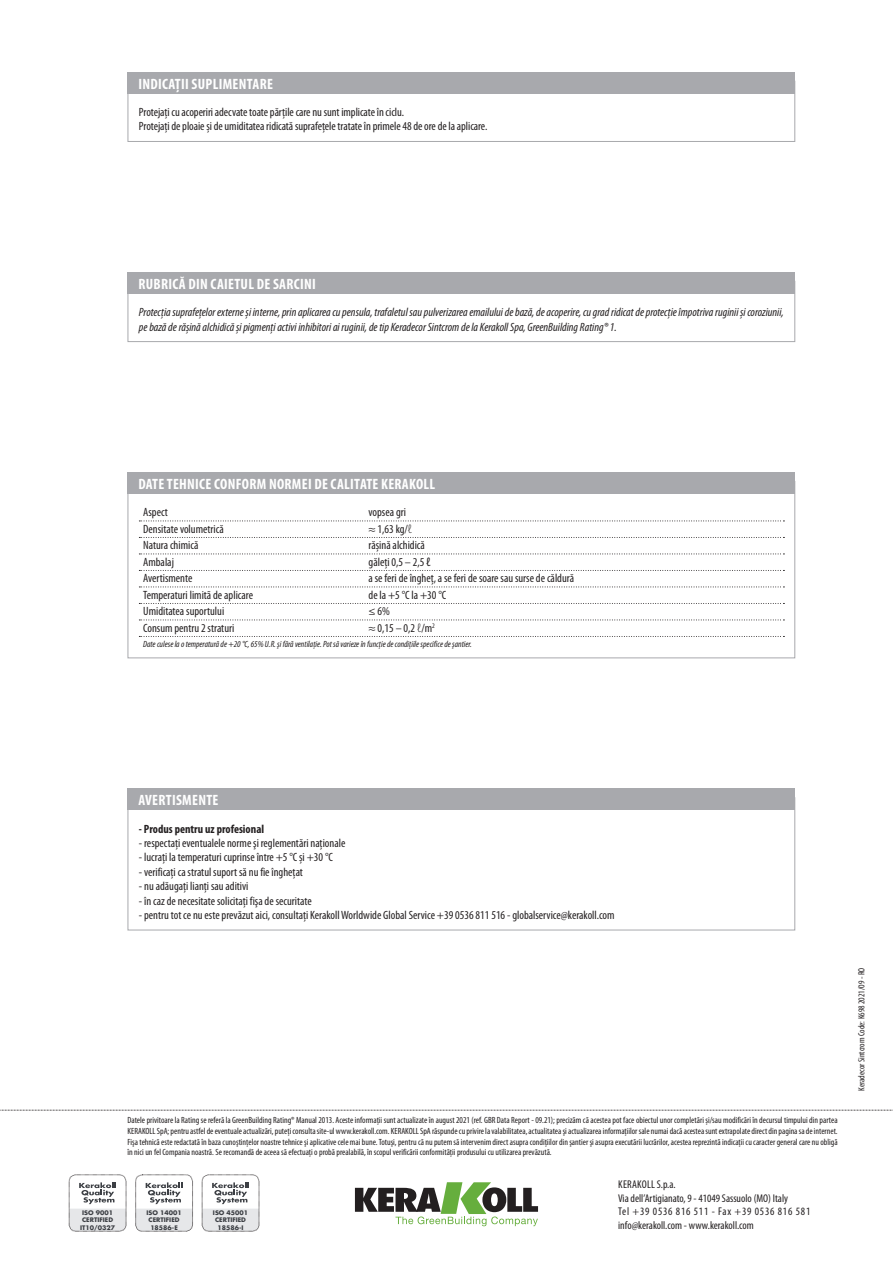
<style>
.page{position:relative;width:893px;height:1263px;background:#fff}
.page>*{position:absolute;margin:0;border:0;box-sizing:border-box;transform-origin:0 0}
.titolo_box{font:700 condensed 15px "Myriad Pro";letter-spacing:.02em;color:#fff}
.testo_box{font:condensed 12px "Myriad Pro";color:#231f20}
.testo_box_corsivo{font:italic condensed 12px/14.4px "Myriad Pro";color:#231f20}
.tabelle_-_testo{font:condensed 12px "Myriad Pro";color:#231f20}
.testo_box_bold{font:700 condensed 12px "Myriad Pro";color:#231f20}
.t1{font:condensed 11.25px/13.5px "Myriad Pro";color:#231f20}
.notag_eco_codice_sc{font:condensed 9px/10.8px "Myriad Pro";color:#231f20;text-align:justify}
.tabelle_-_note{font:italic condensed 9px "Myriad Pro";color:#231f20}
.t2{font:700 6.15px/7.4px "Futura Std";color:#3c3f44;text-align:center}
.s1{font-weight:300}
</style>
<div class="page">
<svg style="left:0;top:1110px;width:893px;height:1px"></svg>
<svg style="left:355px;top:1182px;width:183px;height:44px"></svg>
<div style="left:69px;top:1175px;width:57px;height:56px;border:1px dashed #231f20;border-radius:7px"></div>
<svg style="left:69px;top:1182px;width:57px;height:49px"></svg>
<div style="left:136px;top:1175px;width:57px;height:56px;border:1px dashed #231f20;border-radius:7px"></div>
<svg style="left:136px;top:1182px;width:57px;height:49px"></svg>
<div style="left:202px;top:1175px;width:57px;height:56px;border:1px dashed #231f20;border-radius:7px"></div>
<svg style="left:202px;top:1182px;width:57px;height:49px"></svg>
<div style="left:128px;top:281px;width:667px;height:61px;border:1px solid #a8a9ad"></div>
<div style="left:128px;top:272px;width:667px;height:22px;background:#a8a9ad"></div>
<svg style="left:139px;top:521px;width:645px;height:1px"></svg>
<svg style="left:139px;top:537px;width:645px;height:1px"></svg>
<svg style="left:139px;top:554px;width:645px;height:1px"></svg>
<svg style="left:139px;top:570px;width:645px;height:1px"></svg>
<svg style="left:139px;top:587px;width:645px;height:1px"></svg>
<svg style="left:139px;top:603px;width:645px;height:1px"></svg>
<svg style="left:139px;top:620px;width:645px;height:1px"></svg>
<svg style="left:139px;top:636px;width:645px;height:1px"></svg>
<div style="left:128px;top:472px;width:667px;height:22px;background:#a8a9ad"></div>
<div style="left:128px;top:81px;width:667px;height:61px;border:1px solid #a8a9ad"></div>
<div style="left:128px;top:72px;width:667px;height:22px;background:#a8a9ad"></div>
<div style="left:128px;top:797px;width:667px;height:133px;border:1px solid #a8a9ad"></div>
<div style="left:128px;top:789px;width:667px;height:21px;background:#a8a9ad"></div>
<p class="titolo_box" style="left:138px;top:75px;width:136px">INDICAŢII SUPLIMENTARE</p>
<p class="testo_box" style="left:139px;top:106px;width:267px">Protejați cu acoperiri adecvate toate părțile care nu sunt implicate în ciclu.</p>
<p class="testo_box" style="left:139px;top:120px;width:350px">Protejați de ploaie și de umiditatea ridicată suprafețele tratate în primele 48 de ore de la aplicare.</p>
<p class="titolo_box" style="left:138px;top:275px;width:179px">RUBRICĂ DIN CAIETUL DE SARCINI</p>
<p class="testo_box_corsivo" style="left:139px;top:305px;width:646px">Protecția suprafețelor externe și interne, prin aplicarea cu pensula, trafaletul sau pulverizarea emailului de bază, de acoperire, cu grad ridicat de protecție împotriva ruginii și coroziunii, pe bază de rășină alchidică și pigmenți activi inhibitori ai ruginii, de tip Keradecor Sintcrom de la Kerakoll Spa, GreenBuilding Rating® 1.</p>
<p class="titolo_box" style="left:138px;top:475px;width:298px">DATE TEHNICE CONFORM NORMEI DE CALITATE KERAKOLL</p>
<p class="tabelle_-_testo" style="left:143px;top:506px;width:26px">Aspect</p>
<p class="tabelle_-_testo" style="left:369px;top:506px;width:39px">vopsea gri</p>
<p class="tabelle_-_testo" style="left:143px;top:522px;width:82px">Densitate volumetrică</p>
<p class="tabelle_-_testo" style="left:369px;top:522px;width:45px">≈ 1,63 kg/<span class="s1">ℓ</span></p>
<p class="tabelle_-_testo" style="left:143px;top:539px;width:57px">Natura chimică</p>
<p class="tabelle_-_testo" style="left:369px;top:539px;width:58px">rășină alchidică</p>
<p class="tabelle_-_testo" style="left:143px;top:555px;width:32px">Ambalaj</p>
<p class="tabelle_-_testo" style="left:369px;top:555px;width:64px">găleţi 0,5 – 2,5 ℓ</p>
<p class="tabelle_-_testo" style="left:143px;top:572px;width:51px">Avertismente</p>
<p class="tabelle_-_testo" style="left:369px;top:572px;width:207px">a se feri de îngheţ, a se feri de soare sau surse de căldură</p>
<p class="tabelle_-_testo" style="left:143px;top:588px;width:111px">Temperaturi limitã de aplicare</p>
<p class="tabelle_-_testo" style="left:369px;top:588px;width:79px">de la +5 °C la +30 °C</p>
<p class="tabelle_-_testo" style="left:143px;top:605px;width:83px">Umiditatea suportului</p>
<p class="tabelle_-_testo" style="left:369px;top:605px;width:23px">≤ 6%</p>
<p class="tabelle_-_testo" style="left:143px;top:621px;width:93px">Consum pentru 2 straturi</p>
<p class="tabelle_-_testo" style="left:369px;top:621px;width:68px">≈ 0,15 – 0,2 <span class="s1">ℓ</span>/m<sup>2</sup></p>
<p class="tabelle_-_note" style="left:143px;top:639px;width:330px">Date culese la o temperatură de +20 °C, 65% U.R. şi fără ventilaţie. Pot să varieze în funcţie de condiţiile specifice de şantier.</p>
<p class="titolo_box" style="left:138px;top:792px;width:82px">AVERTISMENTE</p>
<p class="testo_box_bold" style="left:139px;top:822px;width:127px">- Produs pentru uz profesional</p>
<p class="testo_box" style="left:139px;top:836px;width:208px">- respectaţi eventualele norme şi reglementări naţionale</p>
<p class="testo_box" style="left:139px;top:851px;width:195px">- lucraţi la temperaturi cuprinse între +5 °C și +30 °C</p>
<p class="testo_box" style="left:139px;top:865px;width:166px">- verificaţi ca stratul suport să nu fie îngheţat</p>
<p class="testo_box" style="left:139px;top:880px;width:111px">- nu adăugaţi lianţi sau aditivi</p>
<p class="testo_box" style="left:139px;top:894px;width:174px">- în caz de necesitate solicitaţi fişa de securitate</p>
<p class="testo_box" style="left:139px;top:908px;width:477px">- pentru tot ce nu este prevăzut aici, consultaţi Kerakoll Worldwide Global Service +39 0536 811 516 - globalservice@kerakoll.com</p>
<p class="notag_eco_codice_sc" style="left:128px;top:1115px;width:712px">Datele privitoare la Rating se referă la GreenBuilding Rating® Manual 2013. Aceste informaţii sunt actualizate în august 2021 (ref. GBR Data Report - 09.21); precizăm că acestea pot face obiectul unor completări și/sau modificări în decursul timpului din partea KERAKOLL SpA; pentru astfel de eventuale actualizări, puteți consulta site-ul www.kerakoll.com. KERAKOLL SpA răspunde cu privire la valabilitatea, actualitatea şi actualizarea informaţiilor sale numai dacă acestea sunt extrapolate direct din pagina sa de internet.<br>Fişa tehnică este redactată în baza cunoştinţelor noastre tehnice şi aplicative cele mai bune. Totuşi, pentru că nu putem să intervenim direct asupra condiţiilor din şantier şi asupra executării lucrărilor, acestea reprezintă indicaţii cu caracter general care nu obligă în nici un fel Compania noastră. Se recomandă de aceea să efectuaţi o probă prealabilă, în scopul verificării conformităţii produsului cu utilizarea prevăzută.</p>
<p class="t1" style="left:618px;top:1178px;width:194px">KERAKOLL S.p.a.<br>Via dell’Artigianato, 9 - 41049 Sassuolo (MO) Italy<br>Tel +39 0536 816 511 - Fax +39 0536 816 581 info@kerakoll.com - www.kerakoll.com</p>
<p class="t2" style="left:80px;top:1209px;width:36px">ISO 9001<br>CERTIFIED<br>IT10/0327</p>
<p class="t2" style="left:146px;top:1209px;width:37px">ISO 14001<br>CERTIFIED<br>18586-E</p>
<p class="t2" style="left:213px;top:1209px;width:37px">ISO 45001<br>CERTIFIED<br>18586-I</p>
<p class="notag_eco_codice_sc" style="left:856px;top:1091px;width:125px;rotate:-90deg">Keradecor Sintcrom Code: K698 2021/09 - RO</p>
</div>
